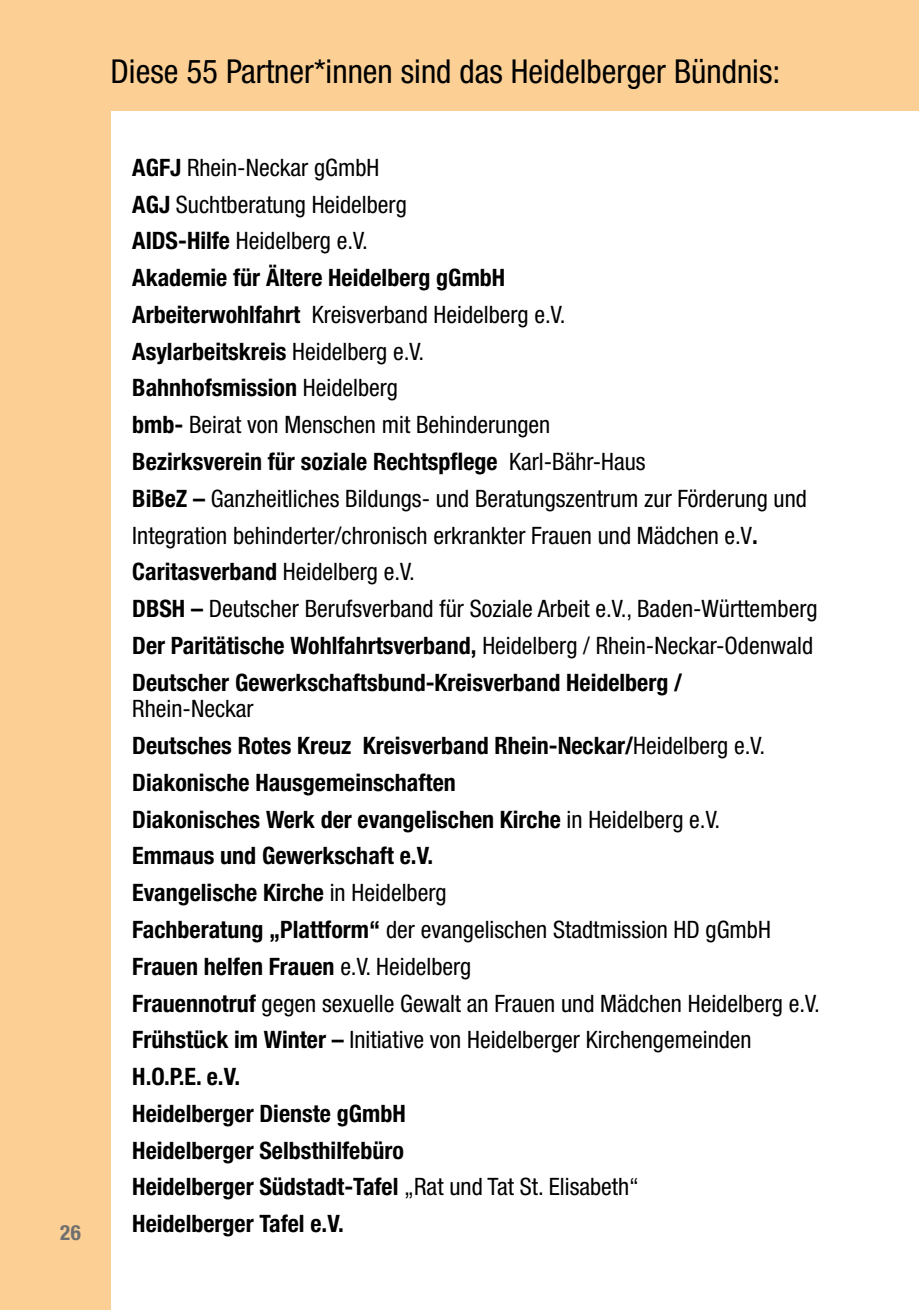
<style>
.page{position:relative;width:919px;height:1310px;background:#fff}
.page>*{position:absolute;margin:0;border:0;box-sizing:border-box;transform-origin:0 0}
.t1{font:condensed 33px "Helvetica Neue LT Pro";color:#000}
.t2{font:condensed 24px/36.9px "Helvetica Neue LT Pro";color:#000}
.t3{font:700 condensed 24px/36.9px "Helvetica Neue LT Pro";color:#000}
.t4{font:700 condensed 21px "Helvetica Neue LT Pro";color:#706f6f}
.s1{font-weight:700}
.s2{font-weight:400}
</style>
<div class="page">
<div style="left:0;top:111px;width:111px;height:1199px;background:#fccf94"></div>
<div style="left:0;top:0;width:918px;height:111px;background:#fccf94"></div>
<p class="t4" style="left:60px;top:1219px;width:22px">26</p>
<h1 class="t1" style="left:111px;top:52px;width:671px">Diese 55 Partner*innen sind das Heidelberger Bündnis:</h1>
<p class="t2" style="left:132px;top:149px;width:686px"><span class="s1">AGFJ</span> Rhein-Neckar gGmbH<br><span class="s1">AGJ</span> Suchtberatung Heidelberg<br><span class="s1">AIDS-Hilfe</span> Heidelberg e.V.<br><span class="s1">Akademie für Ältere Heidelberg gGmbH<br>Arbeiterwohlfahrt</span> Kreisverband Heidelberg e.V.<br><span class="s1">Asylarbeitskreis</span> Heidelberg e.V.<br><span class="s1">Bahnhofsmission</span> Heidelberg<br><span class="s1">bmb-</span> Beirat von Menschen mit Behinderungen<br><span class="s1">Bezirksverein für soziale Rechtspflege</span> Karl-Bähr-Haus<br><span class="s1">BiBeZ –</span> Ganzheitliches Bildungs- und Beratungszentrum zur Förderung und Integration behinderter/chronisch erkrankter Frauen und Mädchen e.V<span class="s1">.<br>Caritasverband</span> Heidelberg e.V.<br><span class="s1">DBSH –</span> Deutscher Berufsverband für Soziale Arbeit e.V., Baden-Württemberg <span class="s1">Der Paritätische Wohlfahrtsverband,</span> Heidelberg / Rhein-Neckar-Odenwald <span class="s1">Deutscher Gewerkschaftsbund-Kreisverband Heidelberg /</span></p>
<p class="t3" style="left:132px;top:690px;width:689px"><span class="s2">Rhein-Neckar<br></span>Deutsches Rotes Kreuz Kreisverband Rhein-Neckar/<span class="s2">Heidelberg e.V.<br></span>Diakonische Hausgemeinschaften<br>Diakonisches Werk der evangelischen Kirche <span class="s2">in Heidelberg e.V.<br></span>Emmaus und Gewerkschaft e.V.<br>Evangelische Kirche <span class="s2">in Heidelberg<br></span>Fachberatung „Plattform“ <span class="s2">der evangelischen Stadtmission HD gGmbH </span>Frauen helfen Frauen <span class="s2">e.V. Heidelberg<br></span>Frauennotruf <span class="s2">gegen sexuelle Gewalt an Frauen und Mädchen Heidelberg e.V.<br></span>Frühstück im Winter – <span class="s2">Initiative von Heidelberger Kirchengemeinden </span>H.O.P.E. e.V.<br>Heidelberger Dienste gGmbH<br>Heidelberger Selbsthilfebüro<br>Heidelberger Südstadt-Tafel <span class="s2">„Rat und Tat St. Elisabeth“<br></span>Heidelberger Tafel e.V.</p>
</div>
